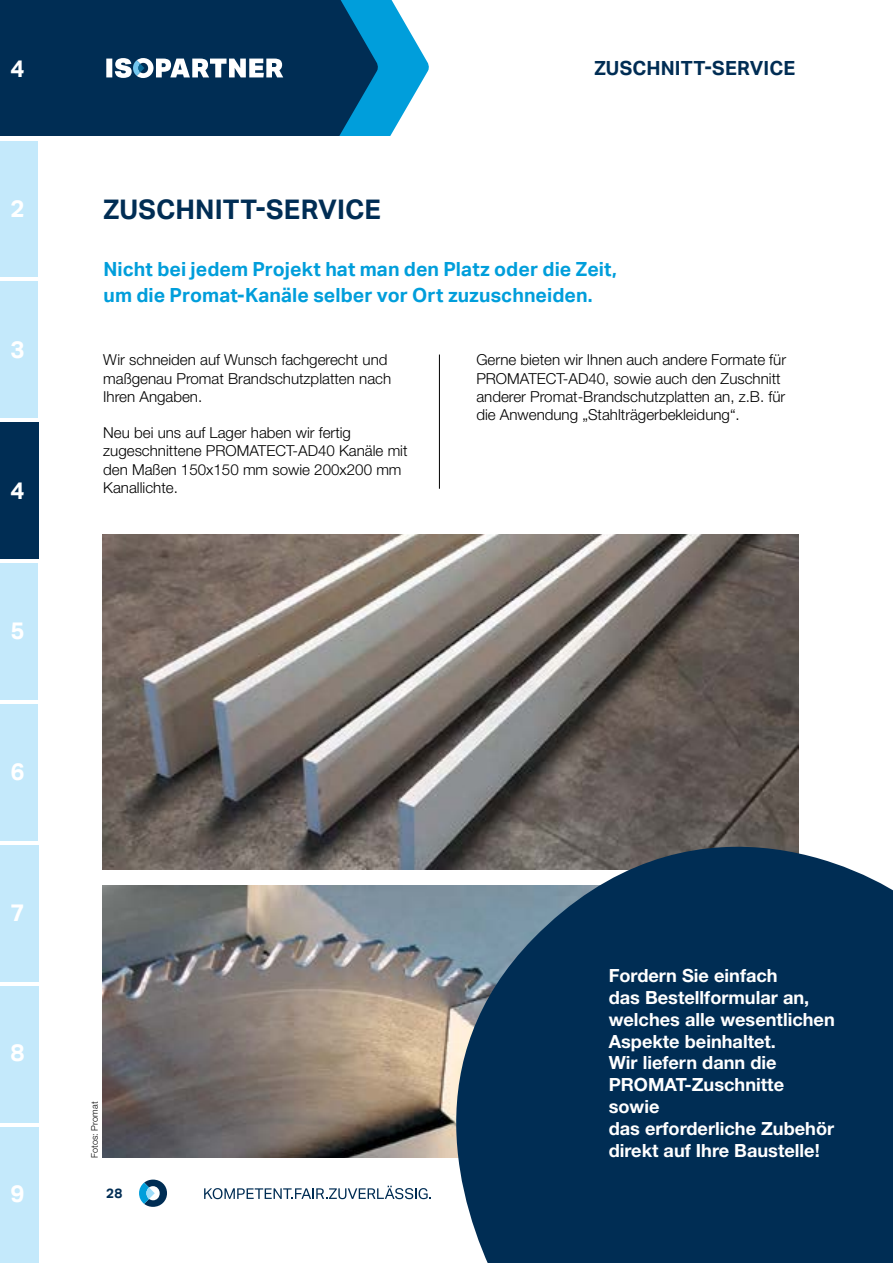
<style>
.page{position:relative;width:893px;height:1263px;background:#fff}
.page>*{position:absolute;margin:0;border:0;box-sizing:border-box;transform-origin:0 0}
.t1{font:700 42.45px "Rift";color:#002d54}
.t2{font:700 27px "Aktiv Grotesk";letter-spacing:.005em;color:#002d54}
.t3{font:700 24px "Aktiv Grotesk";color:#fff}
.t4{font:600 21.15px/25.5px "Rift";letter-spacing:.005em;color:#009edb}
.t5{font:700 19.5px/25.5px "Aktiv Grotesk";letter-spacing:.005em;color:#009edb}
.t6{font:700 19.5px "Aktiv Grotesk";letter-spacing:.01em;color:#002d54}
.t7{font:700 18.15px/21.8px "Helvetica Neue LT Std";color:#fff}
.t8{font:300 15.15px/18.1px "Helvetica Neue LT Std";color:#000}
.t9{font:700 13.5px "Aktiv Grotesk";color:#002d54}
.t10{font:300 9.15px "Helvetica Neue LT Std";letter-spacing:.005em;color:#000}
</style>
<div class="page">
<img style="left:103px;top:885px;width:313px;height:272px">
<img style="left:103px;top:534px;width:695px;height:335px">
<svg style="left:416px;top:782px;width:477px;height:481px;background:#2e4d68"></svg>
<hr style="left:439px;top:355px;width:1px;height:134px;background:#000">
<div style="left:0;top:0;width:383px;height:136px;background:#002d54"></div>
<svg style="left:106px;top:58px;width:177px;height:20px"></svg>
<div style="left:0;top:141px;width:38px;height:136px;background:#c4e9fb"></div>
<div style="left:0;top:282px;width:38px;height:136px;background:#c4e9fb"></div>
<div style="left:0;top:563px;width:38px;height:136px;background:#c4e9fb"></div>
<div style="left:0;top:704px;width:38px;height:136px;background:#c4e9fb"></div>
<div style="left:0;top:845px;width:38px;height:136px;background:#c4e9fb"></div>
<div style="left:0;top:986px;width:38px;height:136px;background:#c4e9fb"></div>
<div style="left:0;top:1127px;width:38px;height:136px;background:#c4e9fb"></div>
<div style="left:0;top:423px;width:38px;height:136px;background:#002d54"></div>
<svg style="left:139px;top:1179px;width:28px;height:28px"></svg>
<svg style="left:339px;top:0;width:90px;height:136px"></svg>
<svg style="left:204px;top:1186px;width:227px;height:13px"></svg>
<h3 class="t3" style="left:11px;top:54px;width:16px">4</h3>
<h3 class="t3" style="left:11px;top:195px;width:16px">2</h3>
<h3 class="t3" style="left:11px;top:336px;width:16px">3</h3>
<h3 class="t3" style="left:11px;top:476px;width:16px">4</h3>
<h3 class="t3" style="left:11px;top:617px;width:16px">5</h3>
<h3 class="t3" style="left:11px;top:757px;width:16px">6</h3>
<h3 class="t3" style="left:11px;top:898px;width:16px">7</h3>
<h3 class="t3" style="left:11px;top:1039px;width:16px">8</h3>
<h3 class="t3" style="left:11px;top:1179px;width:16px">9</h3>
<p class="t6" style="left:594px;top:57px;width:202px">ZUSCHNITT-SERVICE</p>
<h2 class="t2" style="left:103px;top:194px;width:279px">ZUSCHNITT-SERVICE</h2>
<h1 class="t1" style="left:103px;top:184px;width:281px">ZUSCHNITT-SERVICE</h1>
<h3 class="t4" style="left:103px;top:261px;width:435px">NICHT BEI JEDEM PROJEKT HAT MAN DEN PLATZ ODER DIE ZEIT,<br>UM DIE PROMAT-KANÄLE SELBER VOR ORT ZUZUSCHNEIDEN.</h3>
<p class="t5" style="left:103px;top:257px;width:515px">Nicht bei jedem Projekt hat man den Platz oder die Zeit, um die Promat-Kanäle selber vor Ort zuzuschneiden.</p>
<p class="t8" style="left:103px;top:351px;width:289px">Wir schneiden auf Wunsch fachgerecht und maßgenau Promat Brandschutzplatten nach<br>Ihren Angaben.</p>
<p class="t8" style="left:103px;top:423px;width:306px">Neu bei uns auf Lager haben wir fertig zugeschnittene PROMATECT-AD40 Kanäle mit den Maßen 150x150 mm sowie 200x200 mm<br>Kanallichte.</p>
<p class="t8" style="left:476px;top:351px;width:311px">Gerne bieten wir Ihnen auch andere Formate für PROMATECT-AD40, sowie auch den Zuschnitt anderer Promat-Brandschutzplatten an, z.B. für die Anwendung „Stahlträgerbekleidung“.</p>
<p class="t10" style="left:89px;top:1157px;width:58px;rotate:-90deg">Fotos: Promat</p>
<p class="t9" style="left:106px;top:1185px;width:18px">28</p>
<p class="t7" style="left:609px;top:964px;width:228px">Fordern Sie einfach<br>das Bestellformular an, welches alle wesentlichen<br>Aspekte beinhaltet.<br>Wir liefern dann die<br>PROMAT-Zuschnitte sowie<br>das erforderliche Zubehör</p>
<p class="t7" style="left:609px;top:1139px;width:213px">direkt auf Ihre Baustelle!</p>
</div>
